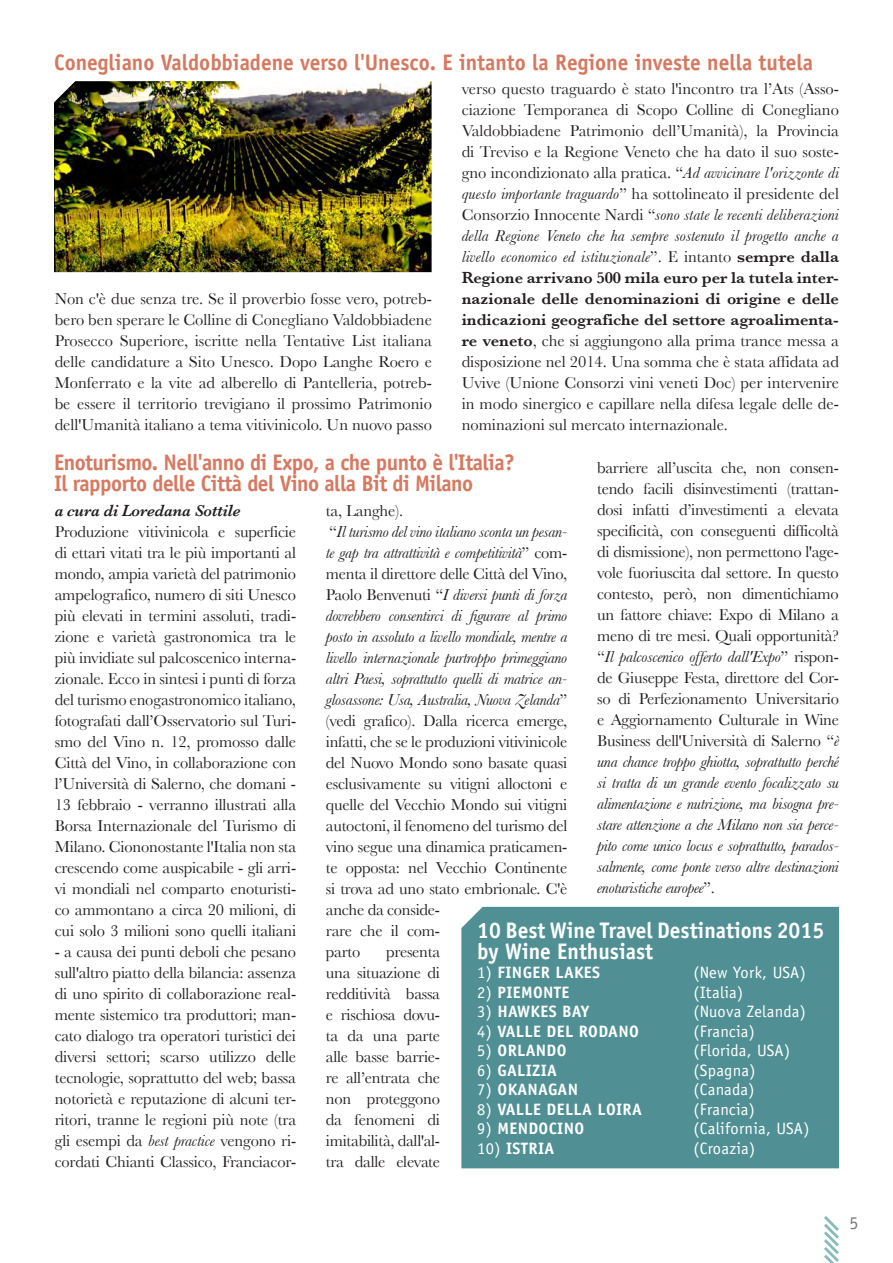
<style>
.page{position:relative;width:893px;height:1263px;background:#fff}
.page>*{position:absolute;margin:0;border:0;box-sizing:border-box;transform-origin:0 0}
.t1{font:700 22.5px "Officina Sans Std";letter-spacing:-.025em;color:#d67961;scale:.95 1}
.t2{font:700 22.5px "Officina Sans Std";color:#d67961;scale:.95 1}
.t3{font:700 22.5px "Officina Sans Std";color:#fff;scale:.95 1}
.t4{font:18px "Officina Sans Std";color:#76787b}
.t5{font:16.5px/21px "Baskerville";letter-spacing:-.015em;color:#231f20;text-align:justify}
.testo_box_bianco{font:700 16.5px "Officina Sans Std";letter-spacing:.02em;color:#fff}
.testo_box_bianco-2{font:16.5px "Officina Sans Std";letter-spacing:.02em;color:#fff}
.t6{font:italic 600 16.5px "Baskerville";letter-spacing:-.01em;color:#231f20}
.testo_box_bianco-3{font:16.5px "Officina Sans Std";color:#fff}
.s1{font-style:italic}
.s2{font-weight:600}
.s3{font-weight:400}
</style>
<div class="page">
<svg style="left:824px;top:1216px;width:15px;height:47px"></svg>
<div style="left:461px;top:907px;width:378px;height:261px;background:#509094"></div>
<img style="left:54px;top:81px;width:378px;height:191px">
<p class="t2" style="left:54px;top:48px;width:801px">Conegliano Valdobbiadene verso l'Unesco. E intanto la Regione investe nella tutela</p>
<p class="t5" style="left:462px;top:78px;width:379px">verso questo traguardo è stato l'incontro tra l’Ats (Asso&shy;ciazione Temporanea di Scopo Colline di Conegliano Valdobbiadene Patrimonio dell’Umanità), la Provincia di Treviso e la Regione Veneto che ha dato il suo soste&shy;gno incondizionato alla pratica. “<span class="s1">Ad avvicinare l'orizzonte di questo importante traguardo</span>” ha sottolineato il presidente del Consorzio Innocente Nardi “<span class="s1">sono state le recenti deliberazioni della Regione Veneto che ha sempre sostenuto il progetto anche a livello economico ed istituzionale</span>”. E intanto <span class="s2">sempre dalla Regione arrivano 500 mila euro per la tutela inter&shy;nazionale delle denominazioni di origine e delle indicazioni geografiche del settore agroalimenta&shy;re veneto</span>, che si aggiungono alla prima trance messa a disposizione nel 2014. Una somma che è stata affidata ad Uvive (Unione Consorzi vini veneti Doc) per intervenire in modo sinergico e capillare nella difesa legale delle de&shy;nominazioni sul mercato internazionale.</p>
<p class="t5" style="left:597px;top:457px;width:243px">barriere all’uscita che, non consen&shy;tendo facili disinvestimenti (trattan&shy;dosi infatti d’investimenti a elevata specificità, con conseguenti difficoltà di dismissione), non permettono l'age&shy;vole fuoriuscita dal settore. In questo contesto, però, non dimentichiamo un fattore chiave: Expo di Milano a meno di tre mesi. Quali opportunità? “<span class="s1">Il palcoscenico offerto dall'Expo</span>” rispon&shy;de Giuseppe Festa, direttore del Cor&shy;so di Perfezionamento Universitario e Aggiornamento Culturale in Wine Business dell'Università di Salerno “<span class="s1">è una chance troppo ghiotta, soprattutto perché si tratta di un grande evento focalizzato su alimentazione e nutrizione, ma bisogna pre&shy;stare attenzione a che Milano non sia perce&shy;pito come unico locus e soprattutto, parados&shy;salmente, come ponte verso altre destinazioni enoturistiche europee</span>”.</p>
<p class="t3" style="left:477px;top:916px;width:367px">10 Best Wine Travel Destinations 2015</p>
<p class="t3" style="left:477px;top:937px;width:186px">by Wine Enthusiast</p>
<p class="testo_box_bianco" style="left:477px;top:962px;width:124px"><span class="s3">1)</span> FINGER LAKES</p>
<p class="testo_box_bianco-3" style="left:693px;top:963px;width:114px">(New York, USA)</p>
<p class="testo_box_bianco" style="left:477px;top:982px;width:94px"><span class="s3">2)</span> PIEMONTE</p>
<p class="testo_box_bianco-2" style="left:693px;top:982px;width:51px">(Italia)</p>
<p class="testo_box_bianco" style="left:477px;top:1001px;width:114px"><span class="s3">3)</span> HAWKES BAY</p>
<p class="testo_box_bianco-2" style="left:693px;top:1002px;width:114px">(Nuova Zelanda)</p>
<p class="testo_box_bianco" style="left:477px;top:1021px;width:163px"><span class="s3">4)</span> VALLE DEL RODANO</p>
<p class="testo_box_bianco-2" style="left:693px;top:1021px;width:63px">(Francia)</p>
<p class="testo_box_bianco" style="left:477px;top:1040px;width:91px"><span class="s3">5)</span> ORLANDO</p>
<p class="testo_box_bianco-2" style="left:693px;top:1041px;width:98px">(Florida, USA)</p>
<p class="testo_box_bianco" style="left:477px;top:1060px;width:81px"><span class="s3">6)</span> GALIZIA</p>
<p class="testo_box_bianco-2" style="left:693px;top:1060px;width:64px">(Spagna)</p>
<p class="testo_box_bianco" style="left:477px;top:1079px;width:102px"><span class="s3">7)</span> OKANAGAN</p>
<p class="testo_box_bianco-2" style="left:693px;top:1080px;width:63px">(Canada)</p>
<p class="testo_box_bianco" style="left:477px;top:1099px;width:166px"><span class="s3">8)</span> VALLE DELLA LOIRA</p>
<p class="testo_box_bianco-2" style="left:693px;top:1099px;width:63px">(Francia)</p>
<p class="testo_box_bianco" style="left:477px;top:1118px;width:108px"><span class="s3">9)</span> MENDOCINO</p>
<p class="testo_box_bianco-2" style="left:693px;top:1119px;width:118px">(California, USA)</p>
<p class="testo_box_bianco" style="left:477px;top:1138px;width:78px"><span class="s3">10)</span> ISTRIA</p>
<p class="testo_box_bianco-2" style="left:693px;top:1138px;width:63px">(Croazia)</p>
<p class="t5" style="left:55px;top:288px;width:379px">Non c'è due senza tre. Se il proverbio fosse vero, potreb&shy;bero ben sperare le Colline di Conegliano Valdobbiadene Prosecco Superiore, iscritte nella Tentative List italiana delle candidature a Sito Unesco. Dopo Langhe Roero e Monferrato e la vite ad alberello di Pantelleria, potreb&shy;be essere il territorio trevigiano il prossimo Patrimonio dell'Umanità italiano a tema vitivinicolo. Un nuovo passo</p>
<p class="t1" style="left:54px;top:448px;width:487px">Enoturismo. Nell'anno di Expo, a che punto è l'Italia?</p>
<p class="t1" style="left:54px;top:469px;width:443px">Il rapporto delle Città del Vino alla Bit di Milano</p>
<p class="t6" style="left:55px;top:501px;width:187px">a cura di Loredana Sottile</p>
<p class="t5" style="left:55px;top:521px;width:243px">Produzione vitivinicola e superficie di ettari vitati tra le più importanti al mondo, ampia varietà del patrimonio ampelografico, numero di siti Unesco più elevati in termini assoluti, tradi&shy;zione e varietà gastronomica tra le più invidiate sul palcoscenico interna&shy;zionale. Ecco in sintesi i punti di forza del turismo enogastronomico italiano, fotografati dall’Osservatorio sul Turi&shy;smo del Vino n. 12, promosso dalle Città del Vino, in collaborazione con l’Università di Salerno, che domani - 13 febbraio - verranno illustrati alla Borsa Internazionale del Turismo di Milano. Ciononostante l'Italia non sta crescendo come auspicabile - gli arri&shy;vi mondiali nel comparto enoturisti&shy;co ammontano a circa 20 milioni, di cui solo 3 milioni sono quelli italiani</p>
<p class="t5" style="left:55px;top:941px;width:243px">- a causa dei punti deboli che pesano sull'altro piatto della bilancia: assenza di uno spirito di collaborazione real&shy;mente sistemico tra produttori; man&shy;cato dialogo tra operatori turistici dei diversi settori; scarso utilizzo delle tecnologie, soprattutto del web; bassa notorietà e reputazione di alcuni ter&shy;ritori, tranne le regioni più note (tra gli esempi da <span class="s1">best practice</span> vengono ri&shy;cordati Chianti Classico, Franciacor-</p>
<p class="t5" style="left:326px;top:500px;width:79px">ta, Langhe).</p>
<p class="t5" style="left:326px;top:521px;width:243px;text-align:left">“<span class="s1">Il turismo del vino italiano sconta un pesan&shy;te gap tra attrattività e competitività</span>” com&shy;menta il direttore delle Città del Vino, Paolo Benvenuti “<span class="s1">I diversi punti di forza dovrebbero consentirci di figurare al primo posto in assoluto a livello mondiale, mentre a livello internazionale purtroppo primeggiano altri Paesi, soprattutto quelli di matrice an&shy;glosassone: Usa, Australia, Nuova Zelanda</span>” (vedi grafico). Dalla ricerca emerge, infatti, che se le produzioni vitivinicole del Nuovo Mondo sono basate quasi esclusivamente su vitigni alloctoni e quelle del Vecchio Mondo sui vitigni autoctoni, il fenomeno del turismo del vino segue una dinamica praticamen&shy;te opposta: nel Vecchio Continente si trova ad uno stato embrionale. C'è anche da conside-<br>rare che il com-<br>parto</p>
<p class="t5" style="left:326px;top:941px;width:116px;text-indent:60px">presenta una situazione di redditività bassa e rischiosa dovu&shy;ta da una parte alle basse barrie&shy;re all’entrata che non proteggono da fenomeni di imitabilità, dall'al&shy;tra dalle elevate</p>
<p class="t4" style="left:850px;top:1212px;width:10px">5</p>
</div>
